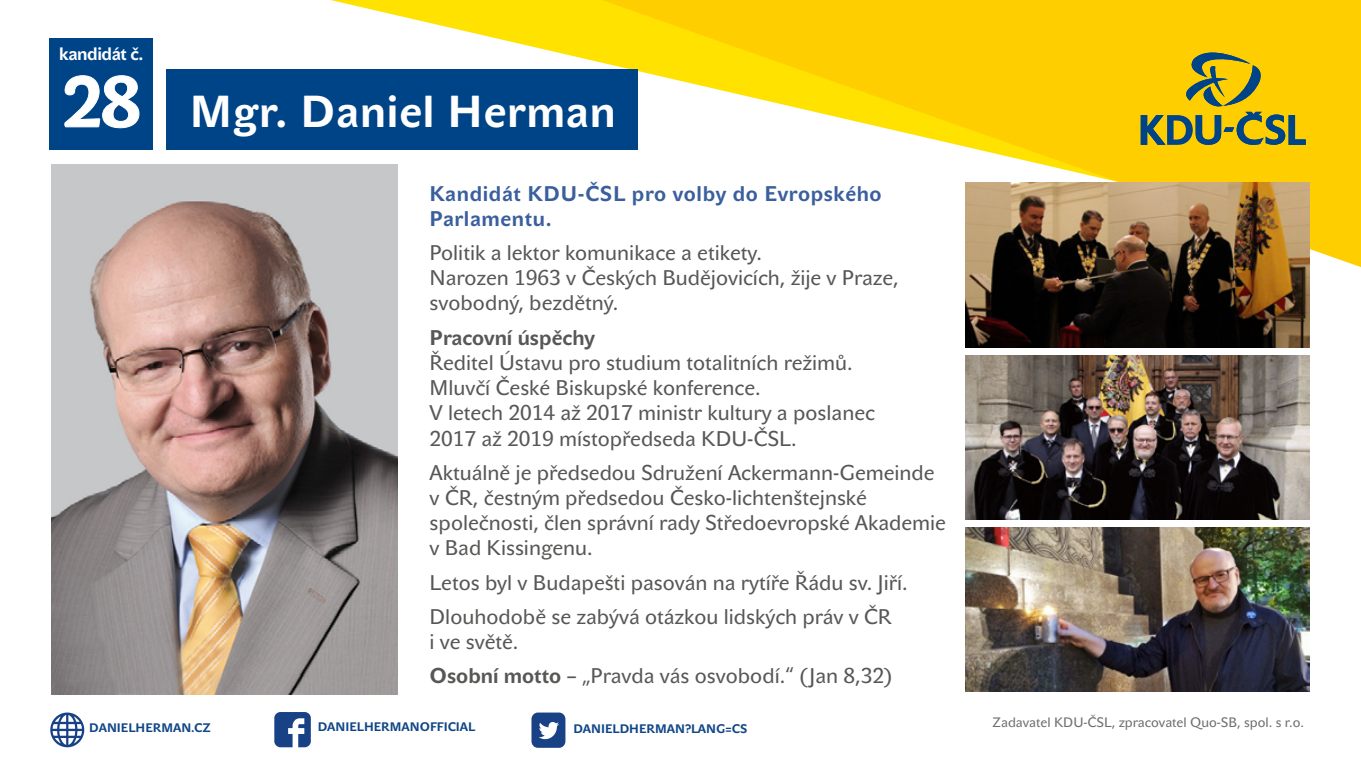
<style>
.page{position:relative;width:1361px;height:766px;background:#fff}
.page>*{position:absolute;margin:0;border:0;box-sizing:border-box;transform-origin:0 0}
.t1{font:700 70.05px "John Sans Text Pro";color:#fff}
.t2{font:700 44.25px "John Sans Text Pro";letter-spacing:.02em;color:#fff}
.t3{font:21px/25.2px "John Sans Text Pro";color:#575756}
.t4{font:700 21px/25.2px "John Sans Text Pro";letter-spacing:.03em;color:#3b5f9d}
.t5{font:700 21px "John Sans Text Pro";color:#575756}
.t6{font:700 17.85px "John Sans Text Pro";letter-spacing:-.025em;color:#fff}
.t7{font:13.5px "John Sans Text Pro";color:#706f6f}
.t8{font:700 12.3px "John Sans Text Pro";color:#0f4587}
.s1{font-weight:700}
</style>
<div class="page">
<svg style="left:330px;top:0;width:272px;height:238px"></svg>
<svg style="left:602px;top:0;width:759px;height:267px;fill:#ffce00"></svg>
<svg style="left:1140px;top:43px;width:165px;height:102px;background:#c5ae1e"></svg>
<div style="left:166px;top:69px;width:472px;height:81px;background:#048"></div>
<img style="left:52px;top:164px;width:345px;height:530px">
<div style="left:49px;top:38px;width:103px;height:112px;background:#048"></div>
<svg style="left:64px;top:75px;width:76px;height:54px"></svg>
<svg style="left:531px;top:712px;width:34px;height:35px"></svg>
<svg style="left:274px;top:712px;width:37px;height:35px"></svg>
<svg style="left:50px;top:712px;width:34px;height:35px"></svg>
<img style="left:965px;top:527px;width:345px;height:164px">
<img style="left:965px;top:356px;width:345px;height:164px">
<img style="left:965px;top:183px;width:345px;height:164px">
<p class="t6" style="left:59px;top:44px;width:85px">kandidát č.</p>
<h1 class="t1" style="left:62px;top:62px;width:81px">28</h1>
<h2 class="t2" style="left:190px;top:86px;width:427px">Mgr. Daniel Herman</h2>
<p class="t4" style="left:429px;top:181px;width:454px">Kandidát KDU-ČSL pro volby do Evropského<br>Parlamentu.</p>
<p class="t3" style="left:429px;top:240px;width:471px">Politik a lektor komunikace a etikety.<br>Narozen 1963 v Českých Budějovicích, žije v Praze, svobodný, bezdětný.</p>
<p class="t5" style="left:429px;top:325px;width:167px">Pracovní úspěchy</p>
<p class="t3" style="left:429px;top:350px;width:447px">Ředitel Ústavu pro studium totalitních režimů.<br>Mluvčí České Biskupské konference.<br>V letech 2014 až 2017 ministr kultury a poslanec 2017 až 2019 místopředseda KDU-ČSL.</p>
<p class="t3" style="left:429px;top:460px;width:518px">Aktuálně je předsedou Sdružení Ackermann-Gemeinde v ČR, čestným předsedou Česko-lichtenštejnské společnosti, člen správní rady Středoevropské Akademie v Bad Kissingenu.</p>
<p class="t3" style="left:429px;top:565px;width:479px;line-height:34.2px">Letos byl v Budapešti pasován na rytíře Řádu sv. Jiří.<br>Dlouhodobě se zabývá otázkou lidských práv v ČR</p>
<p class="t3" style="left:429px;top:624px;width:465px;line-height:34.2px">i ve světě.<br><span class="s1">Osobní motto</span> – „Pravda vás osvobodí.“ (Jan 8,32)</p>
<p class="t8" style="left:89px;top:720px;width:123px">DANIELHERMAN.CZ</p>
<p class="t8" style="left:318px;top:719px;width:159px">DANIELHERMANOFFICIAL</p>
<p class="t8" style="left:573px;top:721px;width:175px">DANIELDHERMAN?LANG=CS</p>
<p class="t7" style="left:992px;top:713px;width:314px">Zadavatel KDU-ČSL, zpracovatel Quo-SB, spol. s r.o.</p>
</div>
